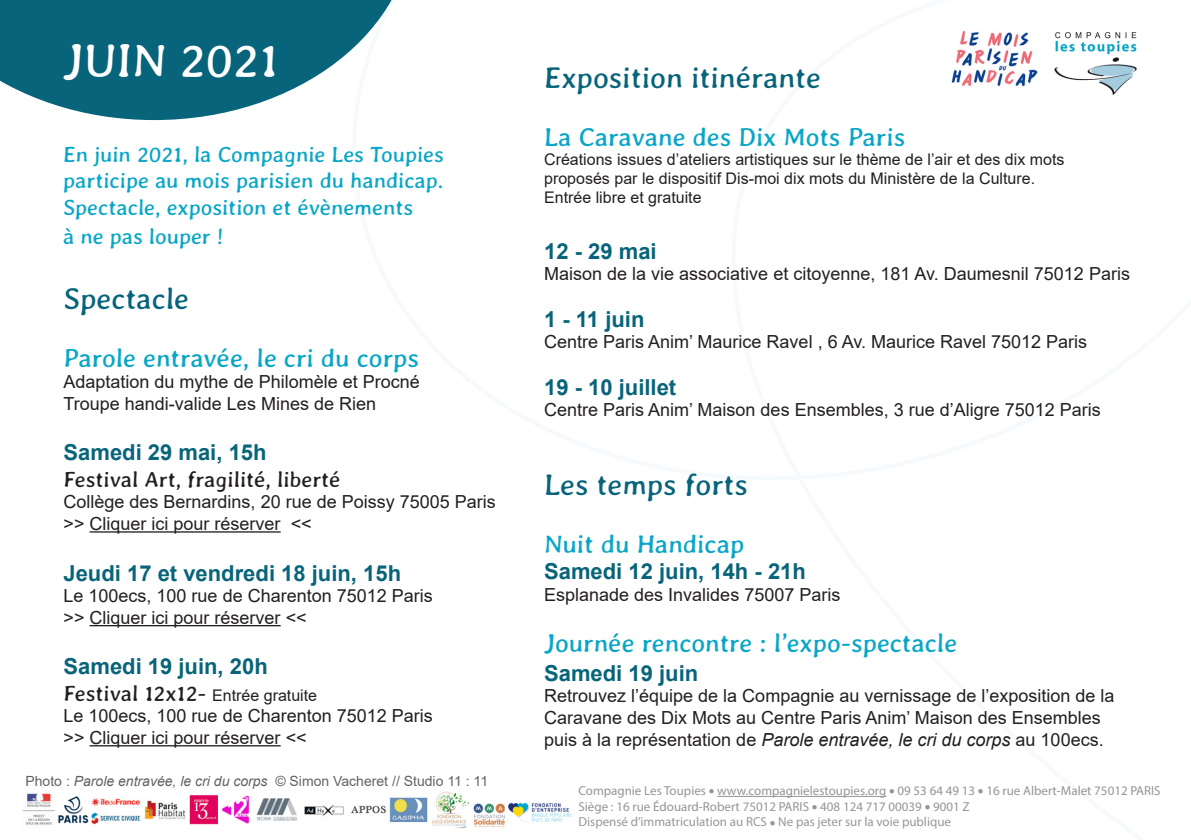
<style>
.page{position:relative;width:1191px;height:840px;background:#fff}
.page>*{position:absolute;margin:0;border:0;box-sizing:border-box;transform-origin:0 0}
.t1{font:48px "Averia Gruesa Libre";color:#fff}
.t2{font:30px "Averia Gruesa Libre";color:#08647a}
.A_evènement{font:26px "Averia Gruesa Libre";color:#09a6c7}
.A_sous_even{font:22px/26.4px "Averia Gruesa Libre";color:#09a6c7}
.A_dates_évèn{font:700 22px "Arial";color:#08647a}
.A_sous_even-2{font:22px "Averia Gruesa Libre";color:#231f20}
.A_standard{font:700 22px "Arial";color:#08647a}
.A_standard-2{font:18px/21.6px "Arial";color:#231f20}
.t3{font:16px "Arial";color:#231f20}
.Sous-titres_blocs_ba{font:14px "Arial";color:#636366}
.bas{font:13px "Myriad Pro";color:#939598}
.Sous-titres_blocs_ba-2{font:13px "Myriad Pro";color:#95979a}
.s1{font-family:"Arial";font-size:16px}
.s2{font-style:italic}
.s3{color:#939598}
</style>
<div class="page">
<svg style="left:0;top:0;width:392px;height:120px;fill:#08647a"></svg>
<img style="left:1054px;top:32px;width:83px;height:63px">
<img style="left:951px;top:31px;width:87px;height:56px">
<hr style="left:717px;top:795px;width:169px;height:1px;background:#939598">
<img style="left:22px;top:791px;width:549px;height:38px">
<hr style="left:90px;top:531px;width:191px;height:1px;background:#231f20">
<hr style="left:90px;top:624px;width:191px;height:2px;background:#231f20">
<hr style="left:90px;top:744px;width:191px;height:2px;background:#231f20">
<p class="t1" style="left:63px;top:33px;width:217px">JUIN 2021</p>
<p class="A_sous_even" style="left:63px;top:141px;width:382px">En juin 2021, la Compagnie Les Toupies participe au mois parisien du handicap.</p>
<p class="A_sous_even" style="left:63px;top:194px;width:351px">Spectacle, exposition et évènements</p>
<p class="A_sous_even" style="left:63px;top:222px;width:162px">à ne pas louper !</p>
<p class="t2" style="left:63px;top:281px;width:127px">Spectacle</p>
<p class="A_evènement" style="left:63px;top:342px;width:357px">Parole entravée, le cri du corps</p>
<p class="A_standard-2" style="left:63px;top:371px;width:358px">Adaptation du mythe de Philomèle et Procné<br>Troupe handi-valide Les Mines de Rien</p>
<p class="A_dates_évèn" style="left:63px;top:437px;width:204px">Samedi 29 mai, 15h</p>
<p class="A_sous_even-2" style="left:63px;top:466px;width:279px">Festival Art, fragilité, liberté</p>
<p class="A_standard-2" style="left:63px;top:491px;width:434px">Collège des Bernardins, 20 rue de Poissy 75005 Paris</p>
<p class="A_standard-2" style="left:63px;top:512px;width:250px">&gt;&gt; Cliquer ici pour réserver &lt;&lt;</p>
<p class="A_dates_évèn" style="left:63px;top:557px;width:339px">Jeudi 17 et vendredi 18 juin, 15h</p>
<p class="A_standard-2" style="left:63px;top:584px;width:371px">Le 100ecs, 100 rue de Charenton 75012 Paris</p>
<p class="A_standard-2" style="left:63px;top:606px;width:245px">&gt;&gt; Cliquer ici pour réserver &lt;&lt;</p>
<p class="A_dates_évèn" style="left:63px;top:650px;width:206px">Samedi 19 juin, 20h</p>
<p class="A_sous_even-2" style="left:63px;top:680px;width:255px">Festival 12x12- <span class="s1">Entrée gratuite</span></p>
<p class="A_standard-2" style="left:63px;top:704px;width:371px">Le 100ecs, 100 rue de Charenton 75012 Paris &gt;&gt; Cliquer ici pour réserver &lt;&lt;</p>
<p class="Sous-titres_blocs_ba" style="left:26px;top:770px;width:464px">Photo : <span class="s2">Parole entravée, le cri du corps</span> © Simon Vacheret // Studio 11 : 11</p>
<p class="t2" style="left:544px;top:60px;width:278px">Exposition itinérante</p>
<p class="A_evènement" style="left:544px;top:122px;width:362px">La Caravane des Dix Mots Paris</p>
<p class="t3" style="left:544px;top:148px;width:522px">Créations issues d’ateliers artistiques sur le thème de l’air et des dix mots</p>
<p class="t3" style="left:544px;top:167px;width:492px">proposés par le dispositif Dis-moi dix mots du Ministère de la Culture.</p>
<p class="t3" style="left:544px;top:187px;width:159px">Entrée libre et gratuite</p>
<p class="A_dates_évèn" style="left:544px;top:235px;width:114px">12 - 29 mai</p>
<p class="A_standard-2" style="left:544px;top:263px;width:587px">Maison de la vie associative et citoyenne, 181 Av. Daumesnil 75012 Paris</p>
<p class="A_dates_évèn" style="left:544px;top:303px;width:102px">1 - 11 juin</p>
<p class="A_standard-2" style="left:544px;top:331px;width:544px">Centre Paris Anim’ Maurice Ravel , 6 Av. Maurice Ravel 75012 Paris</p>
<p class="A_dates_évèn" style="left:544px;top:371px;width:134px">19 - 10 juillet</p>
<p class="A_standard-2" style="left:544px;top:399px;width:558px">Centre Paris Anim’ Maison des Ensembles, 3 rue d’Aligre 75012 Paris</p>
<p class="t2" style="left:544px;top:467px;width:205px">Les temps forts</p>
<p class="A_evènement" style="left:544px;top:528px;width:202px">Nuit du Handicap</p>
<p class="A_standard" style="left:544px;top:555px;width:263px">Samedi 12 juin, 14h - 21h</p>
<p class="A_standard-2" style="left:544px;top:583px;width:298px">Esplanade des Invalides 75007 Paris</p>
<p class="A_evènement" style="left:544px;top:627px;width:414px">Journée rencontre : l’expo-spectacle</p>
<p class="A_dates_évèn" style="left:544px;top:657px;width:156px">Samedi 19 juin</p>
<p class="A_standard-2" style="left:544px;top:684px;width:572px">Retrouvez l’équipe de la Compagnie au vernissage de l’exposition de la<br>Caravane des Dix Mots au Centre Paris Anim’ Maison des Ensembles puis à la représentation de <span class="s2">Parole entravée, le cri du corps</span> au 100ecs.</p>
<p class="bas" style="left:578px;top:782px;width:584px">Compagnie Les Toupies ● www.compagnielestoupies.org ● 09 53 64 49 13 ● 16 rue Albert-Malet 75012 PARIS</p>
<p class="bas" style="left:578px;top:797px;width:393px">Siège : 16 rue Édouard-Robert 75012 PARIS ● 408 124 717 00039 ● 9001 Z</p>
<p class="Sous-titres_blocs_ba-2" style="left:578px;top:813px;width:374px">Dispensé d’immatriculation au RCS <span class="s3">●</span> Ne pas jeter sur la voie publique</p>
</div>
